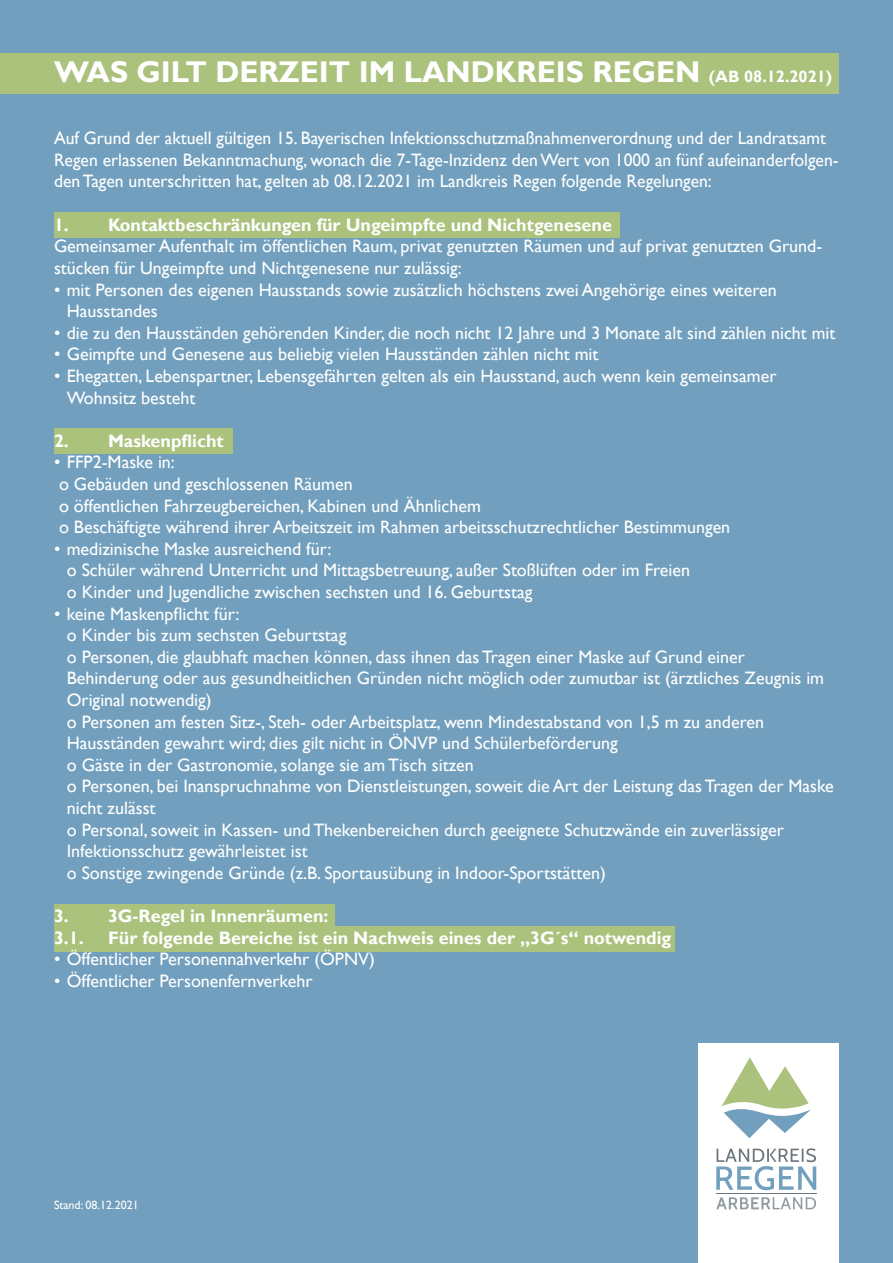
<style>
.page{position:relative;width:893px;height:1263px;background:#719fbd}
.page>*{position:absolute;margin:0;border:0;box-sizing:border-box;transform-origin:0 0}
.t1{font:700 30px "Gill Sans";color:#fff}
.t2{font:18px/21.6px "Gill Sans";color:#fff}
.t3{font:700 18px/21.6px "Gill Sans";color:#fff}
.t4{font:12px "Gill Sans";color:#fff}
.s1{font-size:16.5px}
</style>
<div class="page">
<div style="left:698px;top:1044px;width:141px;height:219px;background:#fff"></div>
<svg style="left:716px;top:1197px;width:100px;height:12px"></svg>
<svg style="left:716px;top:1148px;width:100px;height:42px"></svg>
<hr style="left:716px;top:1193px;width:100px;height:1px;background:#6d777b">
<svg style="left:721px;top:1057px;width:90px;height:81px"></svg>
<div style="left:0;top:53px;width:839px;height:41px;background:#abc27d"></div>
<div style="left:54px;top:905px;width:281px;height:25px;background:#abc27d"></div>
<div style="left:54px;top:926px;width:621px;height:25px;background:#abc27d"></div>
<div style="left:54px;top:429px;width:179px;height:25px;background:#abc27d"></div>
<div style="left:54px;top:213px;width:566px;height:25px;background:#abc27d"></div>
<h1 class="t1" style="left:54px;top:54px;width:780px">WAS GILT DERZEIT IM LANDKREIS REGEN <span class="s1">(AB 08.12.2021)</span></h1>
<p class="t2" style="left:54px;top:128px;width:786px">Auf Grund der aktuell gültigen 15. Bayerischen Infektionsschutzmaßnahmenverordnung und der Landratsamt<br>Regen erlassenen Bekanntmachung, wonach die 7-Tage-Inzidenz den Wert von 1000 an fünf aufeinanderfolgen&shy;den Tagen unterschritten hat, gelten ab 08.12.2021 im Landkreis Regen folgende Regelungen:</p>
<p class="t3" style="left:54px;top:214px;width:559px">1. Kontaktbeschränkungen für Ungeimpfte und Nichtgenesene</p>
<p class="t2" style="left:54px;top:236px;width:770px">Gemeinsamer Aufenthalt im öffentlichen Raum, privat genutzten Räumen und auf privat genutzten Grund&shy;stücken für Ungeimpfte und Nichtgenesene nur zulässig:</p>
<p class="t2" style="left:67px;top:279px;width:712px;text-indent:-13px">• mit Personen des eigenen Hausstands sowie zusätzlich höchstens zwei Angehörige eines weiteren<br>Hausstandes</p>
<p class="t2" style="left:54px;top:322px;width:783px">• die zu den Hausständen gehörenden Kinder, die noch nicht 12 Jahre und 3 Monate alt sind zählen nicht mit</p>
<p class="t2" style="left:54px;top:344px;width:546px">• Geimpfte und Genesene aus beliebig vielen Hausständen zählen nicht mit</p>
<p class="t2" style="left:67px;top:365px;width:711px;text-indent:-13px">• Ehegatten, Lebenspartner, Lebensgefährten gelten als ein Hausstand, auch wenn kein gemeinsamer<br>Wohnsitz besteht</p>
<p class="t3" style="left:54px;top:430px;width:171px">2. Maskenpflicht</p>
<p class="t2" style="left:54px;top:452px;width:678px">• FFP2-Maske in:<br>o Gebäuden und geschlossenen Räumen<br>o öffentlichen Fahrzeugbereichen, Kabinen und Ähnlichem<br>o Beschäftigte während ihrer Arbeitszeit im Rahmen arbeitsschutzrechtlicher Bestimmungen</p>
<p class="t2" style="left:67px;top:538px;width:625px;text-indent:-13px">• medizinische Maske ausreichend für:<br>o Schüler während Unterricht und Mittagsbetreuung, außer Stoßlüften oder im Freien o Kinder und Jugendliche zwischen sechsten und 16. Geburtstag</p>
<p class="t2" style="left:67px;top:603px;width:768px;text-indent:-13px">• keine Maskenpflicht für:<br>o Kinder bis zum sechsten Geburtstag<br>o Personen, die glaubhaft machen können, dass ihnen das Tragen einer Maske auf Grund einer Behinderung oder aus gesundheitlichen Gründen nicht möglich oder zumutbar ist (ärztliches Zeugnis im Original notwendig)<br>o Personen am festen Sitz-, Steh- oder Arbeitsplatz, wenn Mindestabstand von 1,5 m zu anderen Hausständen gewahrt wird; dies gilt nicht in ÖNVP und Schülerbeförderung<br>o Gäste in der Gastronomie, solange sie am Tisch sitzen<br>o Personen, bei Inanspruchnahme von Dienstleistungen, soweit die Art der Leistung das Tragen der Maske nicht zulässt<br>o Personal, soweit in Kassen- und Thekenbereichen durch geeignete Schutzwände ein zuverlässiger Infektionsschutz gewährleistet ist<br>o Sonstige zwingende Gründe (z.B. Sportausübung in Indoor-Sportstätten)</p>
<p class="t3" style="left:54px;top:905px;width:276px">3. 3G-Regel in Innenräumen:<br>3.1.</p>
<p class="t3" style="left:108px;top:927px;width:565px">Für folgende Bereiche ist ein Nachweis eines der „3G´s“ notwendig</p>
<p class="t2" style="left:54px;top:949px;width:322px">• Öffentlicher Personennahverkehr (ÖPNV)</p>
<p class="t2" style="left:54px;top:970px;width:260px">• Öffentlicher Personenfernverkehr</p>
<p class="t4" style="left:54px;top:1198px;width:86px">Stand: 08.12.2021</p>
</div>
